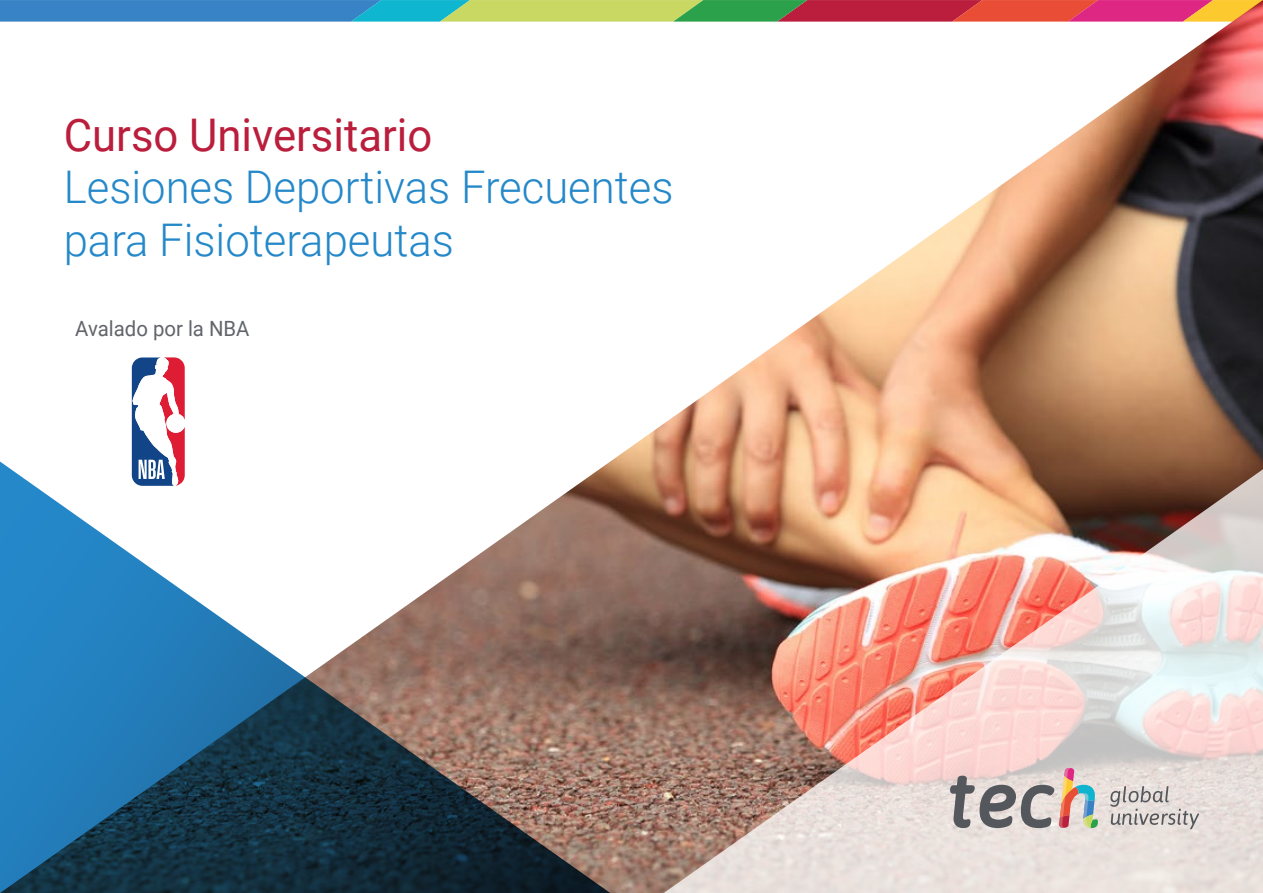
<style>
.page{position:relative;width:1263px;height:893px;background:#fff}
.page>*{position:absolute;margin:0;border:0;box-sizing:border-box;transform-origin:0 0}
.t1{font:300 45px/52.5px "Roboto";color:#2488c9}
.t2{font:45px "Roboto";color:#ba1e3c}
.t3{font:21px "Roboto";color:#61646a}
</style>
<div class="page">
<img style="left:0;top:0;width:1263px;height:454px">
<img style="left:640px;top:454px;width:623px;height:439px">
<svg style="left:0;top:446px;width:640px;height:447px"></svg>
<svg style="left:132px;top:357px;width:53px;height:129px"></svg>
<svg style="left:1110px;top:786px;width:89px;height:43px;background:#ccc6c4"></svg>
<svg style="left:950px;top:768px;width:148px;height:60px;background:#b8aeac"></svg>
<p class="t2" style="left:64px;top:103px;width:370px">Curso Universitario</p>
<p class="t1" style="left:64px;top:159px;width:611px">Lesiones Deportivas Frecuentes para Fisioterapeutas</p>
<p class="t3" style="left:75px;top:314px;width:176px">Avalado por la NBA</p>
</div>
